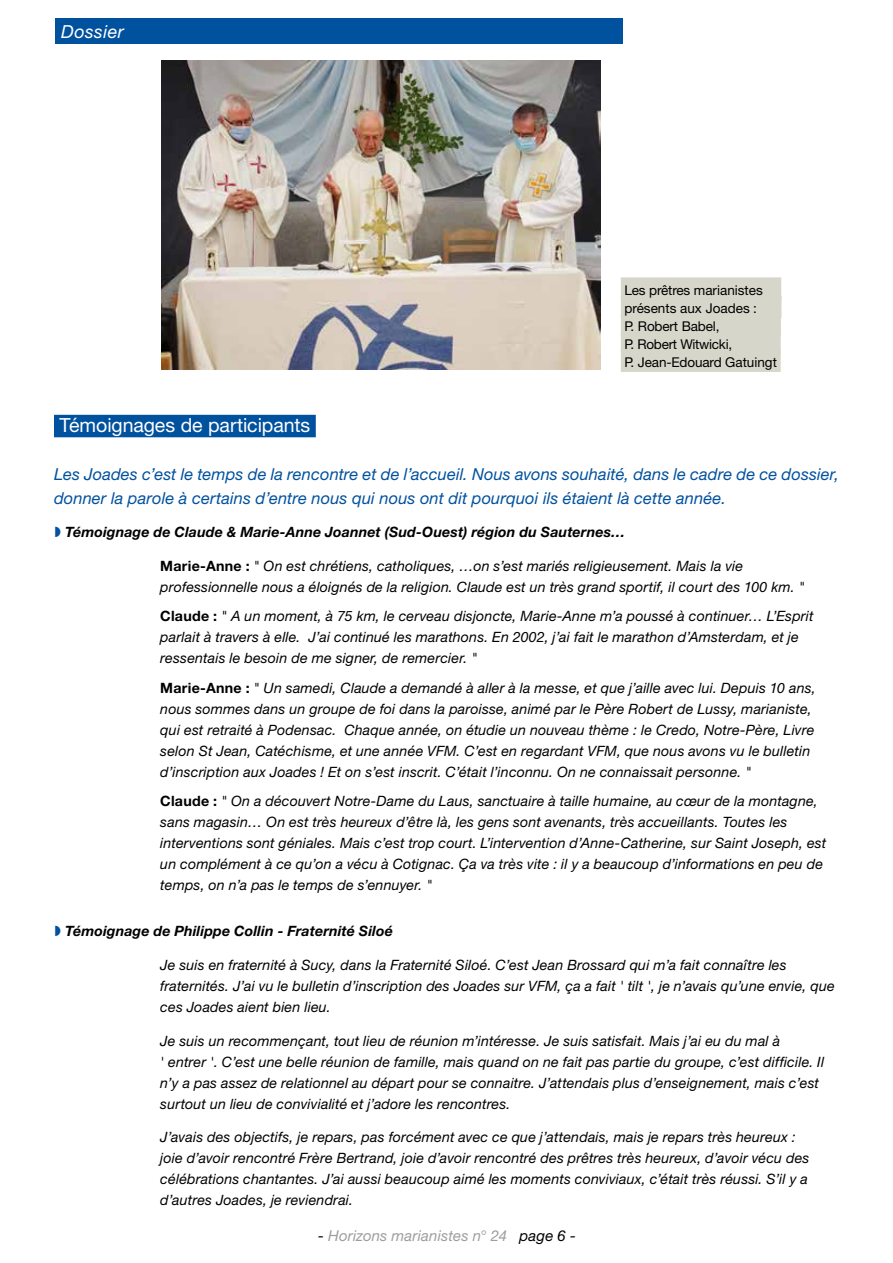
<style>
.page{position:relative;width:893px;height:1263px;background:#fff}
.page>*{position:absolute;margin:0;border:0;box-sizing:border-box;transform-origin:0 0}
.t1{font:19.5px "Helvetica Neue LT Std";letter-spacing:-.005em;color:#fff}
.t2{font:italic 18px "Helvetica Neue LT Std";letter-spacing:.025em;color:#fff}
.t3{font:italic 16.5px/24px "Helvetica Neue LT Std";letter-spacing:.005em;color:#00519e}
.t4{font:italic 15px "Helvetica Neue LT Std";letter-spacing:.01em;color:#9c9e9f}
.t5{font:italic 14.25px/21px "Helvetica Neue LT Std";letter-spacing:.01em;color:#000}
.t6{font:italic 700 14.25px "Helvetica Neue LT Std";letter-spacing:.005em;color:#000}
.t7{font:13.5px/18px "Helvetica Neue LT Std";letter-spacing:-.01em;color:#000}
.s1{font-weight:700;font-style:normal}
.s2{color:#000}
</style>
<div class="page">
<div style="left:55px;top:18px;width:568px;height:26px;background:#00519e"></div>
<div style="left:54px;top:415px;width:262px;height:22px;background:#00519e"></div>
<div style="left:621px;top:277px;width:160px;height:23px;background:#d6d6ca"></div>
<div style="left:621px;top:295px;width:160px;height:23px;background:#d6d6ca"></div>
<div style="left:621px;top:313px;width:160px;height:23px;background:#d6d6ca"></div>
<div style="left:621px;top:331px;width:160px;height:23px;background:#d6d6ca"></div>
<div style="left:621px;top:349px;width:160px;height:23px;background:#d6d6ca"></div>
<img style="left:162px;top:60px;width:439px;height:309px">
<p class="t2" style="left:61px;top:20px;width:64px">Dossier</p>
<p class="t7" style="left:624px;top:281px;width:154px">Les prêtres marianistes présents aux Joades :<br>P. Robert Babel,<br>P. Robert Witwicki,<br>P. Jean-Edouard Gatuingt</p>
<h1 class="t1" style="left:59px;top:413px;width:252px">Témoignages de participants</h1>
<p class="t3" style="left:54px;top:462px;width:786px">Les Joades c’est le temps de la rencontre et de l’accueil. Nous avons souhaité, dans le cadre de ce dossier, donner la parole à certains d’entre nous qui nous ont dit pourquoi ils étaient là cette année.</p>
<p class="t6" style="left:65px;top:523px;width:562px">Témoignage de Claude &amp; Marie-Anne Joannet (Sud-Ouest) région du Sauternes…</p>
<p class="t5" style="left:160px;top:555px;width:646px"><span class="s1">Marie-Anne :</span> " On est chrétiens, catholiques, …on s’est mariés religieusement. Mais la vie professionnelle nous a éloignés de la religion. Claude est un très grand sportif, il court des 100 km. "</p>
<p class="t5" style="left:160px;top:605px;width:655px"><span class="s1">Claude :</span> " A un moment, à 75 km, le cerveau disjoncte, Marie-Anne m’a poussé à continuer… L’Esprit parlait à travers à elle. J’ai continué les marathons. En 2002, j’ai fait le marathon d’Amsterdam, et je ressentais le besoin de me signer, de remercier. "</p>
<p class="t5" style="left:160px;top:677px;width:657px"><span class="s1">Marie-Anne :</span> " Un samedi, Claude a demandé à aller à la messe, et que j’aille avec lui. Depuis 10 ans, nous sommes dans un groupe de foi dans la paroisse, animé par le Père Robert de Lussy, marianiste, qui est retraité à Podensac. Chaque année, on étudie un nouveau thème : le Credo, Notre-Père, Livre selon St Jean, Catéchisme, et une année VFM. C’est en regardant VFM, que nous avons vu le bulletin d’inscription aux Joades ! Et on s’est inscrit. C’était l’inconnu. On ne connaissait personne. "</p>
<p class="t5" style="left:160px;top:790px;width:667px"><span class="s1">Claude :</span> " On a découvert Notre-Dame du Laus, sanctuaire à taille humaine, au cœur de la montagne, sans magasin… On est très heureux d’être là, les gens sont avenants, très accueillants. Toutes les interventions sont géniales. Mais c’est trop court. L’intervention d’Anne-Catherine, sur Saint Joseph, est un complément à ce qu’on a vécu à Cotignac. Ça va très vite : il y a beaucoup d’informations en peu de temps, on n’a pas le temps de s’ennuyer. "</p>
<p class="t6" style="left:65px;top:922px;width:329px">Témoignage de Philippe Collin - Fraternité Siloé</p>
<p class="t5" style="left:160px;top:954px;width:676px">Je suis en fraternité à Sucy, dans la Fraternité Siloé. C’est Jean Brossard qui m’a fait connaître les fraternités. J’ai vu le bulletin d’inscription des Joades sur VFM, ça a fait ' tilt ', je n’avais qu’une envie, que ces Joades aient bien lieu.</p>
<p class="t5" style="left:160px;top:1030px;width:665px">Je suis un recommençant, tout lieu de réunion m’intéresse. Je suis satisfait. Mais j’ai eu du mal à<br>' entrer '. C’est une belle réunion de famille, mais quand on ne fait pas partie du groupe, c’est difficile. Il n’y a pas assez de relationnel au départ pour se connaitre. J’attendais plus d’enseignement, mais c’est surtout un lieu de convivialité et j’adore les rencontres.</p>
<p class="t5" style="left:160px;top:1127px;width:651px">J’avais des objectifs, je repars, pas forcément avec ce que j’attendais, mais je repars très heureux : joie d’avoir rencontré Frère Bertrand, joie d’avoir rencontré des prêtres très heureux, d’avoir vécu des célébrations chantantes. J’ai aussi beaucoup aimé les moments conviviaux, c’était très réussi. S’il y a d’autres Joades, je reviendrai.</p>
<p class="t4" style="left:318px;top:1227px;width:259px"><span class="s2">-</span> Horizons marianistes n° 24 <span class="s2">page 6 -</span></p>
</div>
